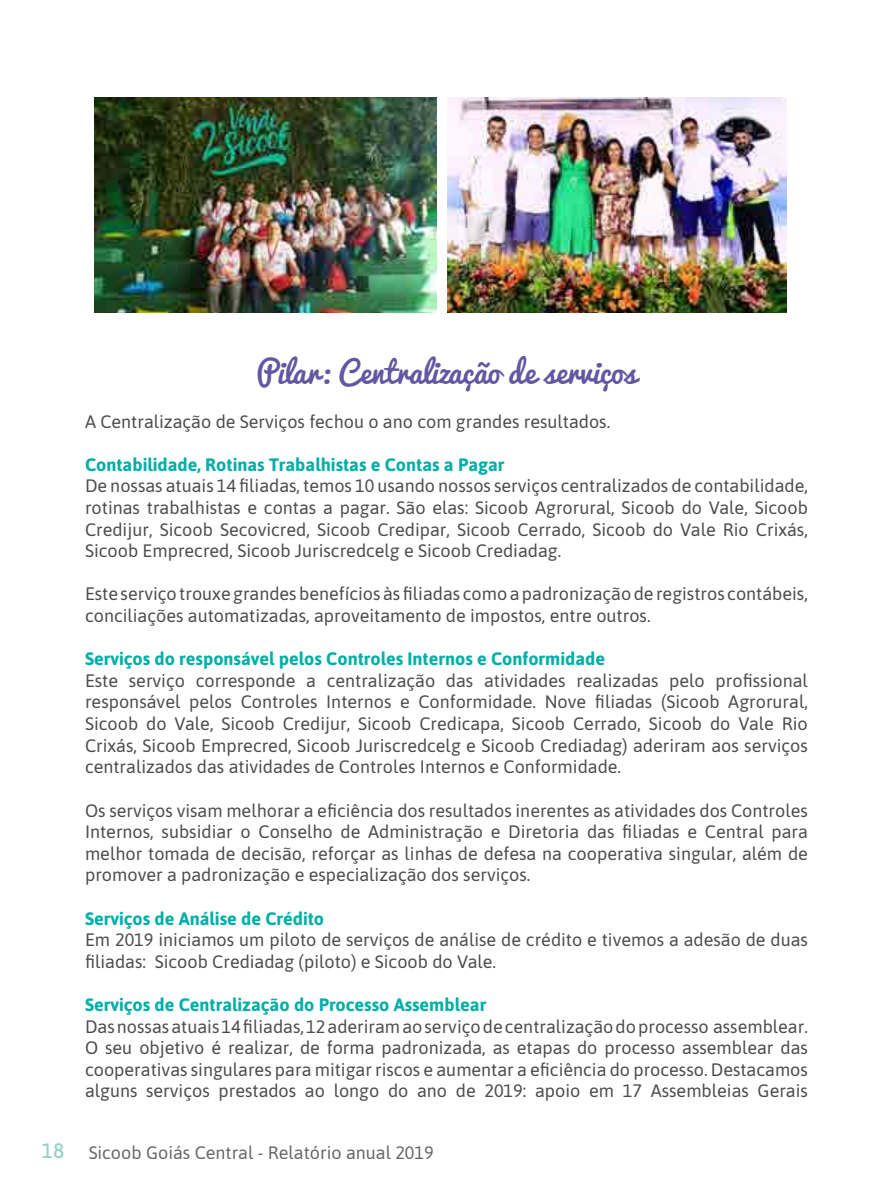
<style>
.page{position:relative;width:893px;height:1191px;background:#fff}
.page>*{position:absolute;margin:0;border:0;box-sizing:border-box;transform-origin:0 0}
.t1{font:30px "Pacifico";color:#6456a0}
.t2{font:18px/21.6px "Asap";color:#4c4c4b;text-align:justify}
.t3{font:700 18px "Asap";color:#00afa6}
.t4{font:18px "Asap";color:#000}
.s1{font-weight:500;font-size:21px;color:#97d1ca}
</style>
<div class="page">
<img style="left:447px;top:98px;width:340px;height:214px">
<img style="left:95px;top:98px;width:342px;height:214px">
<h1 class="t1" style="left:257px;top:346px;width:381px">Pilar: Centralização de serviços</h1>
<p class="t2" style="left:85px;top:409px;width:527px">A Centralização de Serviços fechou o ano com grandes resultados.</p>
<p class="t3" style="left:85px;top:452px;width:421px">Contabilidade, Rotinas Trabalhistas e Contas a Pagar</p>
<p class="t2" style="left:85px;top:474px;width:724px">De nossas atuais 14 filiadas, temos 10 usando nossos serviços centralizados de contabilidade, rotinas trabalhistas e contas a pagar. São elas: Sicoob Agrorural, Sicoob do Vale, Sicoob Credijur, Sicoob Secovicred, Sicoob Credipar, Sicoob Cerrado, Sicoob do Vale Rio Crixás, Sicoob Emprecred, Sicoob Juriscredcelg e Sicoob Crediadag.</p>
<p class="t2" style="left:85px;top:582px;width:724px">Este serviço trouxe grandes benefícios às filiadas como a padronização de registros contábeis, conciliações automatizadas, aproveitamento de impostos, entre outros.</p>
<p class="t3" style="left:85px;top:646px;width:522px">Serviços do responsável pelos Controles Internos e Conformidade</p>
<p class="t2" style="left:85px;top:669px;width:724px">Este serviço corresponde a centralização das atividades realizadas pelo profissional responsável pelos Controles Internos e Conformidade. Nove filiadas (Sicoob Agrorural, Sicoob do Vale, Sicoob Credijur, Sicoob Credicapa, Sicoob Cerrado, Sicoob do Vale Rio Crixás, Sicoob Emprecred, Sicoob Juriscredcelg e Sicoob Crediadag) aderiram aos serviços centralizados das atividades de Controles Internos e Conformidade.</p>
<p class="t2" style="left:85px;top:798px;width:724px">Os serviços visam melhorar a eficiência dos resultados inerentes as atividades dos Controles Internos, subsidiar o Conselho de Administração e Diretoria das filiadas e Central para melhor tomada de decisão, reforçar as linhas de defesa na cooperativa singular, além de promover a padronização e especialização dos serviços.</p>
<p class="t3" style="left:85px;top:905px;width:241px">Serviços de Análise de Crédito</p>
<p class="t2" style="left:85px;top:928px;width:724px">Em 2019 iniciamos um piloto de serviços de análise de crédito e tivemos a adesão de duas filiadas: Sicoob Crediadag (piloto) e Sicoob do Vale.</p>
<p class="t3" style="left:85px;top:992px;width:403px">Serviços de Centralização do Processo Assemblear</p>
<p class="t2" style="left:85px;top:1014px;width:724px">Das nossas atuais 14 filiadas, 12 aderiram ao serviço de centralização do processo assemblear.<br>O seu objetivo é realizar, de forma padronizada, as etapas do processo assemblear das cooperativas singulares para mitigar riscos e aumentar a eficiência do processo. Destacamos alguns serviços prestados ao longo do ano de 2019: apoio em 17 Assembleias Gerais</p>
<p class="t4" style="left:42px;top:1139px;width:393px"><span class="s1">18</span> Sicoob Goiás Central - Relatório anual 2019</p>
</div>
